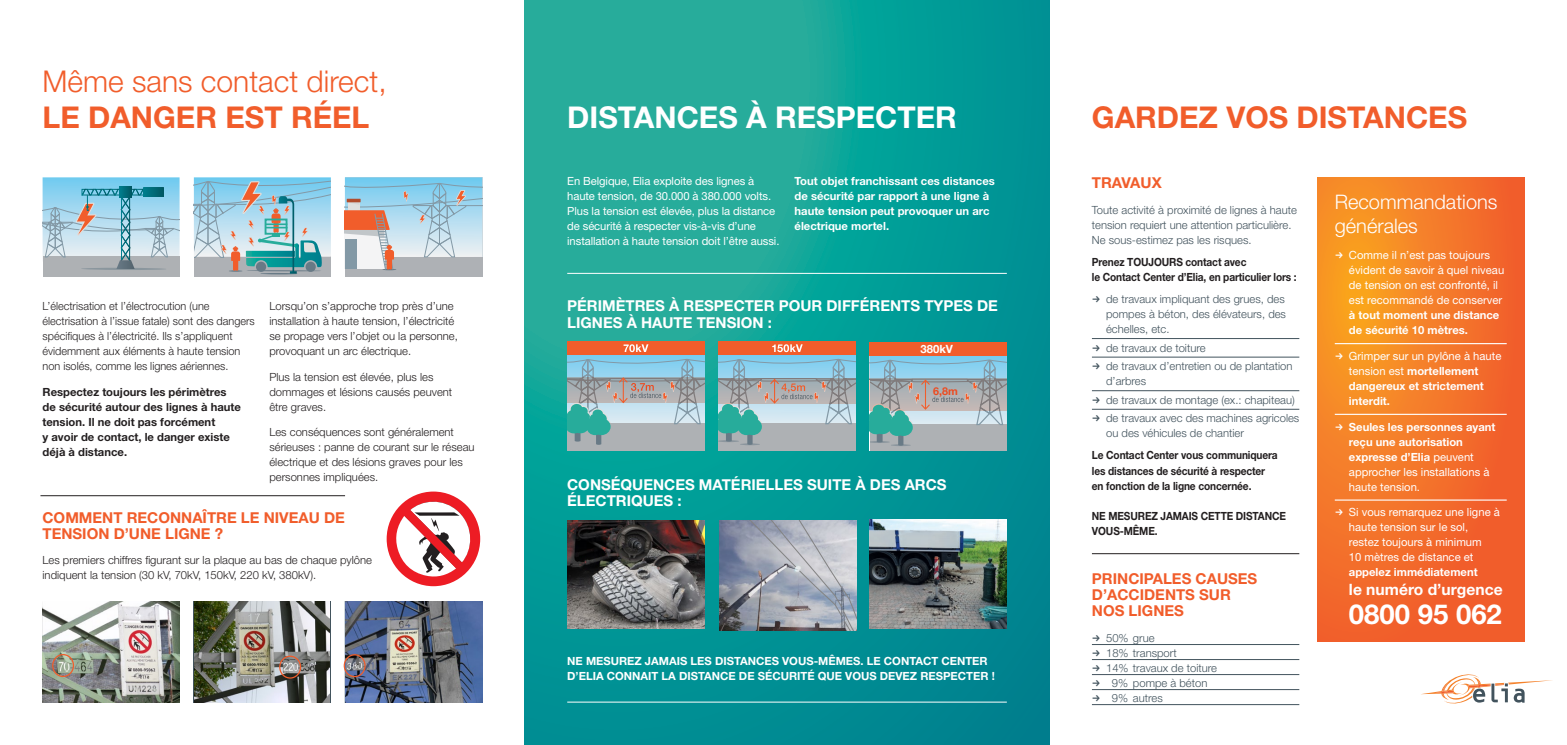
<style>
.page{position:relative;width:1567px;height:745px;background:#fff}
.page>*{position:absolute;margin:0;border:0;box-sizing:border-box;transform-origin:0 0}
.t1{font:700 30px "Helvetica Neue LT Std";color:#f15d2b}
.t2{font:300 30px "Helvetica Neue LT Std";color:#f15d2b}
.t3{font:700 30px "Helvetica Neue LT Std";color:#fff}
.t4{font:700 27.5px "Helvetica Neue LT Std";color:#fff}
.t5{font:300 20px/24px "Helvetica Neue LT Std";color:#fff}
.t6{font:700 15.62px "Helvetica Neue LT Std";color:#fff}
.t7{font:700 15px/16.2px "Helvetica Neue LT Std";color:#fff}
.t8{font:700 15px/16.2px "Helvetica Neue LT Std";color:#f15d2b}
.t9{font:300 11.25px/15px "Helvetica Neue LT Std";color:#231f20}
.t10{font:700 11.25px/15px "Helvetica Neue LT Std";color:#fff}
.t11{font:300 11.25px/15px "Helvetica Neue LT Std";color:#42535d}
.t12{font:11.25px/15px "Helvetica Neue LT Std";color:#fff}
.t13{font:700 11.25px/15px "Helvetica Neue LT Std";letter-spacing:-.01em;color:#231f20;scale:.9 1}
.t14{font:700 11.25px/15px "Helvetica Neue LT Std";letter-spacing:-.01em;color:#231f20}
.t15{font:700 11.25px "Helvetica Neue";color:#fff}
.t16{font:700 10.75px "Helvetica Neue";color:#f15d2b}
.s1{font-weight:400}
</style>
<div class="page">
<svg style="left:1421px;top:674px;width:131px;height:29px"></svg>
<svg style="left:524px;top:0;width:525px;height:744px;background:#0f9d97"></svg>
<div style="left:43px;top:256px;width:136px;height:20px;background:#aeb1b4"></div>
<hr style="left:81px;top:267px;width:85px;height:3px;background:#677b87;border-radius:50%">
<svg style="left:43px;top:177px;width:137px;height:92px;background:#9fc6d7"></svg>
<div style="left:194px;top:256px;width:137px;height:20px;background:#aeb1b5"></div>
<hr style="left:260px;top:273px;width:38px;height:1px;background:#687a86;border-radius:50%">
<svg style="left:194px;top:177px;width:137px;height:96px;background:#99c2ce"></svg>
<img style="left:43px;top:601px;width:137px;height:101px">
<img style="left:345px;top:601px;width:137px;height:101px">
<svg style="left:193px;top:601px;width:138px;height:101px"></svg>
<img style="left:195px;top:601px;width:134px;height:101px">
<div style="left:345px;top:257px;width:137px;height:19px;background:#aeb1b5"></div>
<svg style="left:345px;top:178px;width:137px;height:92px;background:#b3c7d2"></svg>
<hr style="left:40px;top:495px;width:305px;height:1px;background:#231f20">
<hr style="left:567px;top:273px;width:439px;height:1px;background:#fff">
<hr style="left:567px;top:701px;width:439px;height:1px;background:#fff">
<img style="left:567px;top:519px;width:137px;height:109px">
<img style="left:869px;top:519px;width:137px;height:109px">
<svg style="left:720px;top:519px;width:136px;height:110px;background:#9fa5b1"></svg>
<div style="left:52px;top:653px;width:22px;height:23px;border:1px solid #f15d2b;border-radius:50%"></div>
<div style="left:279px;top:655px;width:22px;height:23px;border:1px solid #f15d2b;border-radius:50%"></div>
<div style="left:343px;top:653px;width:22px;height:23px;border:1px solid #f15d2b;border-radius:50%"></div>
<hr style="left:1091px;top:338px;width:208px;height:1px;background:#42535d">
<hr style="left:1091px;top:356px;width:208px;height:1px;background:#42535d">
<hr style="left:1091px;top:390px;width:208px;height:1px;background:#42535d">
<hr style="left:1091px;top:409px;width:208px;height:1px;background:#42535d">
<svg style="left:1317px;top:177px;width:207px;height:464px;background:#f37629"></svg>
<hr style="left:1334px;top:343px;width:172px;height:1px;background:#fff">
<hr style="left:1334px;top:413px;width:172px;height:1px;background:#fff">
<hr style="left:1334px;top:499px;width:172px;height:1px;background:#fff">
<hr style="left:1091px;top:553px;width:208px;height:1px;background:#231f20">
<div style="left:718px;top:348px;width:137px;height:87px;background:#78cdf0"></div>
<div style="left:718px;top:423px;width:137px;height:27px;background:#aeb1b4"></div>
<div style="left:718px;top:341px;width:137px;height:14px;background:#f15d2b"></div>
<hr style="left:740px;top:443px;width:20px;height:2px;background:#687a86;border-radius:50%">
<svg style="left:718px;top:358px;width:137px;height:86px"></svg>
<svg style="left:772px;top:344px;width:30px;height:8px"></svg>
<div style="left:567px;top:348px;width:137px;height:87px;background:#78cdf0"></div>
<div style="left:567px;top:423px;width:137px;height:27px;background:#aeb1b4"></div>
<div style="left:567px;top:341px;width:137px;height:14px;background:#f15d2b"></div>
<svg style="left:623px;top:344px;width:25px;height:8px"></svg>
<svg style="left:567px;top:358px;width:137px;height:86px"></svg>
<div style="left:869px;top:424px;width:137px;height:26px;background:#aeb1b4"></div>
<div style="left:869px;top:341px;width:137px;height:14px;background:#f15d2b"></div>
<hr style="left:890px;top:444px;width:20px;height:2px;background:#687a86;border-radius:50%">
<svg style="left:869px;top:355px;width:137px;height:90px"></svg>
<hr style="left:1091px;top:644px;width:208px;height:1px;background:#42535d">
<hr style="left:1091px;top:659px;width:208px;height:1px;background:#42535d">
<hr style="left:1091px;top:674px;width:208px;height:1px;background:#42535d">
<hr style="left:1091px;top:689px;width:208px;height:1px;background:#42535d">
<hr style="left:1091px;top:704px;width:208px;height:1px;background:#42535d">
<div style="left:386px;top:491px;width:94px;height:95px;border:10px solid #ed1c24;border-radius:50%"></div>
<svg style="left:392px;top:497px;width:82px;height:81px"></svg>
<svg style="left:1335px;top:252px;width:7px;height:6px"></svg>
<svg style="left:1335px;top:352px;width:7px;height:7px"></svg>
<svg style="left:1335px;top:423px;width:7px;height:6px"></svg>
<svg style="left:1335px;top:509px;width:7px;height:6px"></svg>
<h1 class="t2" style="left:43px;top:63px;width:345px">Même sans contact direct,</h1>
<h1 class="t1" style="left:43px;top:99px;width:328px">LE DANGER EST RÉEL</h1>
<p class="t9" style="left:269px;top:298px;width:190px">Lorsqu’on s’approche trop près d’une installation à haute tension, l’électricité se propage vers l’objet ou la personne, provoquant un arc électrique.</p>
<p class="t9" style="left:269px;top:368px;width:184px">Plus la tension est élevée, plus les dommages et lésions causés peuvent être graves.</p>
<p class="t9" style="left:269px;top:424px;width:207px">Les conséquences sont généralement sérieuses : panne de courant sur le réseau électrique et des lésions graves pour les personnes impliquées.</p>
<h3 class="t8" style="left:43px;top:508px;width:304px">COMMENT RECONNAÎTRE LE NIVEAU DE<br>TENSION D’UNE LIGNE ?</h3>
<p class="t9" style="left:43px;top:552px;width:331px">Les premiers chiffres figurant sur la plaque au bas de chaque pylône indiquent la tension (30 kV, 70kV, 150kV, 220 kV, 380kV).</p>
<p class="t9" style="left:43px;top:298px;width:214px">L’électrisation et l’électrocution (une électrisation à l’issue fatale) sont des dangers spécifiques à l’électricité. Ils s’appliquent évidemment aux éléments à haute tension non isolés, comme les lignes aériennes.</p>
<p class="t14" style="left:43px;top:383px;width:200px">Respectez toujours les périmètres de sécurité autour des lignes à haute tension. Il ne doit pas forcément<br>y avoir de contact, le danger existe déjà à distance.</p>
<h1 class="t3" style="left:567px;top:99px;width:391px">DISTANCES À RESPECTER</h1>
<p class="t12" style="left:567px;top:174px;width:214px">En Belgique, Elia exploite des lignes à haute tension, de 30.000 à 380.000 volts.<br>Plus la tension est élevée, plus la distance de sécurité à respecter vis-à-vis d’une installation à haute tension doit l’être aussi.</p>
<p class="t10" style="left:794px;top:173px;width:202px">Tout objet franchissant ces distances de sécurité par rapport à une ligne à haute tension peut provoquer un arc électrique mortel.</p>
<h3 class="t7" style="left:567px;top:297px;width:432px">PÉRIMÈTRES À RESPECTER POUR DIFFÉRENTS TYPES DE<br>LIGNES À HAUTE TENSION :</h3>
<p class="t15" style="left:920px;top:340px;width:34px">380kV</p>
<p class="t16" style="left:933px;top:382px;width:26px">6,8m</p>
<h3 class="t7" style="left:567px;top:475px;width:381px">CONSÉQUENCES MATÉRIELLES SUITE À DES ARCS<br>ÉLECTRIQUES :</h3>
<p class="t10" style="left:567px;top:653px;width:429px">NE MESUREZ JAMAIS LES DISTANCES VOUS-MÊMES. LE CONTACT CENTER<br>D’ELIA CONNAIT LA DISTANCE DE SÉCURITÉ QUE VOUS DEVEZ RESPECTER !</p>
<h1 class="t1" style="left:1091px;top:99px;width:377px">GARDEZ VOS DISTANCES</h1>
<h3 class="t8" style="left:1091px;top:174px;width:71px">TRAVAUX</h3>
<p class="t11" style="left:1091px;top:202px;width:206px">Toute activité à proximité de lignes à haute tension requiert une attention particulière.<br>Ne sous-estimez pas les risques.</p>
<p class="t13" style="left:1091px;top:254px;width:229px">Prenez TOUJOURS contact avec<br>le Contact Center d’Elia, en particulier lors :</p>
<p class="t11" style="left:1106px;top:291px;width:181px;text-align:justify">de travaux impliquant des grues, des pompes à béton, des élévateurs, des échelles, etc.</p>
<p class="t11" style="left:1106px;top:338px;width:188px;line-height:18.5px">de travaux de toiture<br>de travaux d’entretien ou de plantation</p>
<p class="t11" style="left:1106px;top:371px;width:195px;line-height:18.5px">d’arbres<br>de travaux de montage (ex.: chapiteau) de travaux avec des machines agricoles</p>
<p class="t11" style="left:1106px;top:425px;width:139px">ou des véhicules de chantier</p>
<p class="t13" style="left:1091px;top:447px;width:208px">Le Contact Center vous communiquera les distances de sécurité à respecter en fonction de la ligne concernée.</p>
<p class="t13" style="left:1091px;top:507px;width:217px">NE MESUREZ JAMAIS CETTE DISTANCE<br>VOUS-MÊME.</p>
<h3 class="t8" style="left:1091px;top:569px;width:167px">PRINCIPALES CAUSES<br>D’ACCIDENTS SUR<br>NOS LIGNES</h3>
<p class="t11" style="left:1106px;top:629px;width:50px">50% grue</p>
<p class="t11" style="left:1106px;top:644px;width:72px">18% transport</p>
<p class="t11" style="left:1106px;top:659px;width:112px">14% travaux de toiture</p>
<p class="t11" style="left:1111px;top:674px;width:97px">9% pompe à béton</p>
<p class="t11" style="left:1111px;top:689px;width:52px">9% autres</p>
<h3 class="t5" style="left:1334px;top:190px;width:164px">Recommandations générales</h3>
<p class="t12" style="left:1348px;top:247px;width:157px">Comme il n’est pas toujours évident de savoir à quel niveau de tension on est confronté, il est recommandé de conserver</p>
<p class="t10" style="left:1348px;top:307px;width:152px">à tout moment une distance de sécurité 10 mètres.</p>
<p class="t10" style="left:1348px;top:348px;width:154px"><span class="s1">Grimper sur un pylône à haute tension est</span> mortellement dangereux et strictement interdit.</p>
<p class="t10" style="left:1348px;top:418px;width:148px">Seules les personnes ayant reçu une autorisation expresse d’Elia <span class="s1">peuvent approcher les installations à haute tension.</span></p>
<p class="t12" style="left:1348px;top:504px;width:152px">Si vous remarquez une ligne à haute tension sur le sol, restez toujours à minimum<br>10 mètres de distance et</p>
<p class="t10" style="left:1348px;top:564px;width:130px">appelez immédiatement</p>
<h3 class="t6" style="left:1348px;top:579px;width:155px">le numéro d’urgence</h3>
<h2 class="t4" style="left:1348px;top:596px;width:154px">0800 95 062</h2>
</div>
